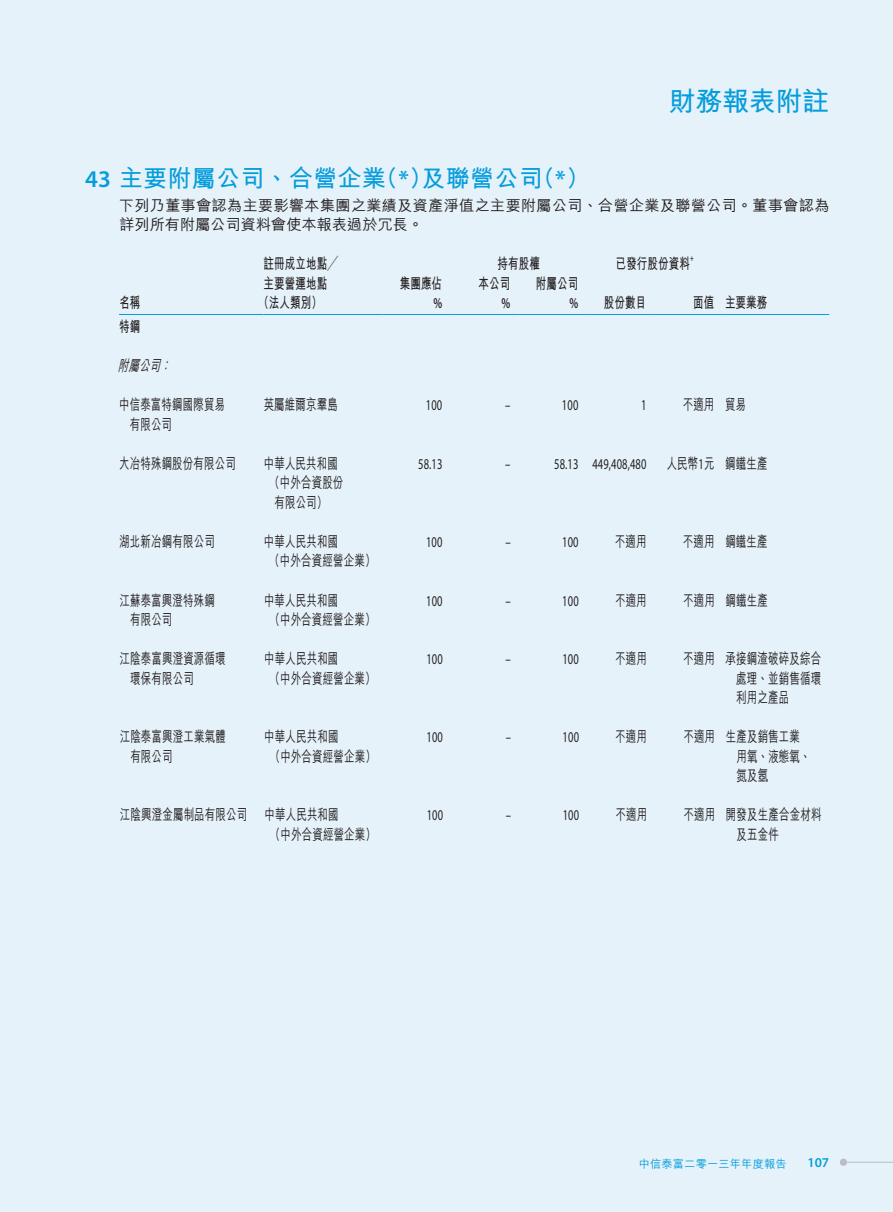
<style>
.page{position:relative;width:893px;height:1212px;background:#e6f2fa}
.page>*{position:absolute;margin:0;border:0;box-sizing:border-box;transform-origin:0 0}
.t1{font:700 27px "M Hei HK";letter-spacing:-.015em;color:#069ddc}
.t2{font:700 24px "M Hei HK";letter-spacing:.01em;color:#069ddc}
.t3{font:500 15px/19.5px "M Hei HK";letter-spacing:.015em;color:#231f20;scale:.7 1}
.t4{font:500 15px/19.5px "M Hei HK";letter-spacing:.015em;color:#231f20}
.t5{font:15px "Myriad Pro";letter-spacing:.015em;color:#231f20;scale:.7 1}
.t6{font:700 15px/19.5px "M Hei HK";letter-spacing:.01em;color:#231f20;text-align:right;scale:.7 1}
.t7{font:italic 500 15px "M Hei HK";color:#231f20;scale:.7 1}
.t8{font:600 13.5px "Myriad Pro";color:#069ddc}
.t9{font:500 11.25px "M Hei HK";letter-spacing:.015em;color:#069ddc}
.t10{font:600 8.7px "Myriad Pro";color:#231f20;scale:.7 1}
.s1{font-family:"Myriad Pro";font-weight:600}
.s2{font-family:"Myriad Pro";font-weight:400}
</style>
<div class="page">
<hr style="left:842px;top:1162px;width:51px;height:1px;background:#bcbdc0">
<div style="left:840px;top:1158px;width:7px;height:8px;background:#bcbdc0;border-radius:50%"></div>
<hr style="left:119px;top:314px;width:145px;height:1px;background:#069ddc">
<hr style="left:264px;top:314px;width:119px;height:1px;background:#069ddc">
<hr style="left:383px;top:314px;width:68px;height:1px;background:#069ddc">
<hr style="left:451px;top:314px;width:68px;height:1px;background:#069ddc">
<hr style="left:519px;top:314px;width:68px;height:1px;background:#069ddc">
<hr style="left:587px;top:314px;width:68px;height:1px;background:#069ddc">
<hr style="left:655px;top:314px;width:68px;height:1px;background:#069ddc">
<hr style="left:723px;top:314px;width:106px;height:1px;background:#069ddc">
<h1 class="t1" style="left:669px;top:82px;width:162px">財務報表附註</h1>
<p class="t2" style="left:85px;top:161px;width:507px"><span class="s1">43</span> 主要附屬公司、合營企業（<span class="s1">*</span>）及聯營公司（<span class="s1">*</span>）</p>
<p class="t4" style="left:119px;top:195px;width:712px">下列乃董事會認為主要影響本集團之業績及資產淨值之主要附屬公司、合營企業及聯營公司。董事會認為詳列所有附屬公司資料會使本報表過於冗長。</p>
<p class="t6" style="left:119px;top:292px;width:32px">名稱</p>
<p class="t6" style="left:264px;top:253px;width:108px">註冊成立地點╱</p>
<p class="t6" style="left:264px;top:273px;width:92px">主要營運地點</p>
<p class="t6" style="left:258px;top:292px;width:92px">（法人類別）</p>
<p class="t6" style="left:400px;top:273px;width:62px">集團應佔<span class="s1">%</span></p>
<p class="t6" style="left:497px;top:253px;width:62px">持有股權</p>
<p class="t6" style="left:616px;top:253px;width:108px">已發行股份資料</p>
<p class="t10" style="left:690px;top:254px;width:7px">+</p>
<p class="t6" style="left:478px;top:273px;width:47px">本公司<span class="s1">%</span></p>
<p class="t6" style="left:536px;top:273px;width:62px">附屬公司<span class="s1">%</span></p>
<p class="t6" style="left:604px;top:292px;width:62px">股份數目</p>
<p class="t6" style="left:693px;top:292px;width:32px">面值</p>
<p class="t6" style="left:725px;top:292px;width:62px">主要業務</p>
<p class="t6" style="left:119px;top:316px;width:32px">特鋼</p>
<p class="t7" style="left:118px;top:355px;width:84px">附屬公司：</p>
<p class="t3" style="left:130px;top:394px;width:138px;text-indent:-11px">中信泰富特鋼國際貿易有限公司</p>
<p class="t3" style="left:264px;top:394px;width:108px">英屬維爾京羣島</p>
<p class="t5" style="left:426px;top:396px;width:25px">100</p>
<p class="t5" style="left:505px;top:396px;width:9px">–</p>
<p class="t5" style="left:562px;top:396px;width:25px">100</p>
<p class="t5" style="left:641px;top:396px;width:9px">1</p>
<p class="t3" style="left:683px;top:394px;width:92px">不適用 貿易</p>
<p class="t3" style="left:119px;top:453px;width:168px">大冶特殊鋼股份有限公司</p>
<p class="t3" style="left:264px;top:453px;width:115px;text-align:center">中華人民共和國（中外合資股份有限公司）</p>
<p class="t5" style="left:418px;top:455px;width:36px">58.13</p>
<p class="t5" style="left:505px;top:455px;width:9px">–</p>
<p class="t5" style="left:554px;top:455px;width:133px">58.13 449,408,480</p>
<p class="t3" style="left:667px;top:453px;width:146px">人民幣<span class="s2">1</span>元 鋼鐵生產</p>
<p class="t3" style="left:119px;top:531px;width:138px">湖北新冶鋼有限公司</p>
<p class="t3" style="left:269px;top:531px;width:153px;text-indent:-5px">中華人民共和國<br>（中外合資經營企業）</p>
<p class="t5" style="left:426px;top:533px;width:25px">100</p>
<p class="t5" style="left:505px;top:533px;width:9px">–</p>
<p class="t5" style="left:562px;top:533px;width:25px">100</p>
<p class="t3" style="left:615px;top:531px;width:47px">不適用</p>
<p class="t3" style="left:683px;top:531px;width:123px">不適用 鋼鐵生產</p>
<p class="t3" style="left:130px;top:589px;width:123px;text-indent:-11px">江蘇泰富興澄特殊鋼有限公司</p>
<p class="t3" style="left:269px;top:589px;width:153px;text-indent:-5px">中華人民共和國<br>（中外合資經營企業）</p>
<p class="t5" style="left:426px;top:591px;width:25px">100</p>
<p class="t5" style="left:505px;top:591px;width:9px">–</p>
<p class="t5" style="left:562px;top:591px;width:25px">100</p>
<p class="t3" style="left:615px;top:589px;width:47px">不適用</p>
<p class="t3" style="left:683px;top:589px;width:123px">不適用 鋼鐵生產</p>
<p class="t3" style="left:130px;top:648px;width:138px;text-indent:-11px">江陰泰富興澄資源循環環保有限公司</p>
<p class="t3" style="left:270px;top:648px;width:153px;text-indent:-5px">中華人民共和國<br>（中外合資經營企業）</p>
<p class="t5" style="left:426px;top:650px;width:25px">100</p>
<p class="t5" style="left:506px;top:650px;width:9px">–</p>
<p class="t5" style="left:562px;top:650px;width:25px">100</p>
<p class="t3" style="left:615px;top:648px;width:47px">不適用</p>
<p class="t3" style="left:736px;top:648px;width:123px;text-align:justify;text-indent:-53px">不適用 承接鋼渣破碎及綜合處理、並銷售循環利用之產品</p>
<p class="t3" style="left:130px;top:726px;width:138px;text-indent:-11px">江陰泰富興澄工業氣體有限公司</p>
<p class="t3" style="left:270px;top:726px;width:153px;text-indent:-5px">中華人民共和國<br>（中外合資經營企業）</p>
<p class="t5" style="left:426px;top:728px;width:25px">100</p>
<p class="t5" style="left:506px;top:728px;width:9px">–</p>
<p class="t5" style="left:563px;top:728px;width:25px">100</p>
<p class="t3" style="left:615px;top:726px;width:47px">不適用</p>
<p class="t3" style="left:736px;top:726px;width:108px;text-indent:-53px">不適用 生產及銷售工業用氧、液態氧、氮及氬</p>
<p class="t3" style="left:270px;top:804px;width:153px;text-indent:-150px">江陰興澄金屬制品有限公司 中華人民共和國<br>（中外合資經營企業）</p>
<p class="t5" style="left:427px;top:806px;width:25px">100</p>
<p class="t5" style="left:506px;top:806px;width:9px">–</p>
<p class="t5" style="left:563px;top:806px;width:25px">100</p>
<p class="t3" style="left:615px;top:804px;width:47px">不適用</p>
<p class="t3" style="left:737px;top:804px;width:123px;text-indent:-53px">不適用 開發及生產合金材料及五金件</p>
<p class="t9" style="left:639px;top:1155px;width:150px">中信泰富二零一三年年度報告</p>
<p class="t8" style="left:807px;top:1155px;width:23px">107</p>
</div>
